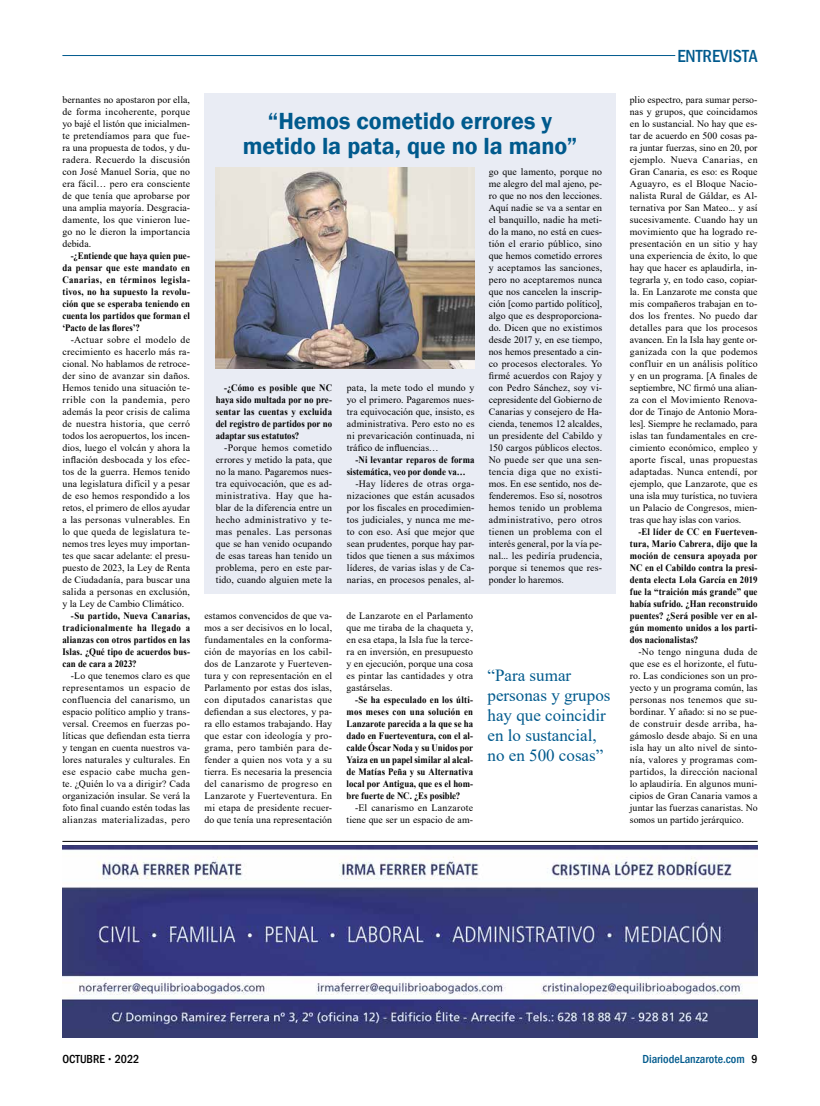
<style>
.page{position:relative;width:820px;height:1106px;background:#fff}
.page>*{position:absolute;margin:0;border:0;box-sizing:border-box;transform-origin:0 0}
.t1{font:600 24px/25px "Franklin Gothic";letter-spacing:-.005em;color:#005a8d;text-align:center}
.t2{font:500 condensed 18px "Franklin Gothic";color:#005a8d}
.t3{font:17px/20px "Times New Roman";color:#005a8d}
.t4{font:500 condensed 12px "Franklin Gothic";color:#005a8d}
.t5{font:500 condensed 12px "Franklin Gothic";color:#000}
.t6{font:9.8px/12px "Times New Roman";letter-spacing:.015em;color:#000;text-align:justify}
.t7{font:700 9.8px/12px "Times New Roman";letter-spacing:.005em;color:#000;text-align:justify;scale:.9 1}
.s1{font-size:8px}
.s2{color:#000}
</style>
<div class="page">
<img style="left:63px;top:845px;width:694px;height:192px">
<div style="left:204px;top:94px;width:411px;height:500px;background:#e9ecf4"></div>
<hr style="left:62px;top:841px;width:695px;height:1px;background:#000">
<hr style="left:62px;top:55px;width:613px;height:1px;background:#005a8d">
<img style="left:216px;top:167px;width:258px;height:202px">
<p class="t6" style="left:62px;top:93px;width:129px">bernantes no apostaron por ella, de forma incoherente, porque yo bajé el listón que inicialmen&shy;te pretendíamos para que fue&shy;ra una propuesta de todos, y du&shy;radera. Recuerdo la discusión con José Manuel Soria, que no era fácil… pero era consciente de que tenía que aprobarse por una amplia mayoría. Desgracia&shy;damente, los que vinieron lue&shy;go no le dieron la importancia debida.</p>
<p class="t7" style="left:62px;top:249px;width:143px;text-indent:9px">-¿Entiende que haya quien pue&shy;da pensar que este mandato en Canarias, en términos legisla&shy;tivos, no ha supuesto la revolu&shy;ción que se esperaba teniendo en cuenta los partidos que forman el ‘Pacto de las flores’?</p>
<p class="t6" style="left:62px;top:333px;width:129px;text-indent:9px">-Actuar sobre el modelo de crecimiento es hacerlo más ra&shy;cional. No hablamos de retroce&shy;der sino de avanzar sin daños.<br>Hemos tenido una situación te&shy;rrible con la pandemia, pero además la peor crisis de calima de nuestra historia, que cerró todos los aeropuertos, los incen&shy;dios, luego el volcán y ahora la inflación desbocada y los efec&shy;tos de la guerra. Hemos tenido una legislatura difícil y a pesar de eso hemos respondido a los retos, el primero de ellos ayudar a las personas vulnerables. En lo que queda de legislatura te&shy;nemos tres leyes muy importan&shy;tes que sacar adelante: el presu&shy;puesto de 2023, la Ley de Renta de Ciudadanía, para buscar una salida a personas en exclusión, y la Ley de Cambio Climático.</p>
<p class="t7" style="left:62px;top:609px;width:143px;text-indent:9px">-Su partido, Nueva Canarias, tradicionalmente ha llegado a alianzas con otros partidos en las Islas. ¿Qué tipo de acuerdos bus&shy;can de cara a 2023?</p>
<p class="t6" style="left:62px;top:669px;width:129px;text-indent:9px">-Lo que tenemos claro es que representamos un espacio de confluencia del canarismo, un espacio político amplio y trans&shy;versal. Creemos en fuerzas po&shy;líticas que defiendan esta tierra y tengan en cuenta nuestros va&shy;lores naturales y culturales. En ese espacio cabe mucha gen&shy;te. ¿Quién lo va a dirigir? Cada organización insular. Se verá la foto final cuando estén todas las alianzas materializadas, pero</p>
<h1 class="t1" style="left:242px;top:109px;width:336px">“Hemos cometido errores y metido la pata, que no la mano”</h1>
<p class="t7" style="left:216px;top:381px;width:131px;text-indent:9px">-¿Cómo es posible que NC haya sido multada por no pre&shy;sentar las cuentas y excluida del registro de partidos por no adaptar sus estatutos?</p>
<p class="t6" style="left:216px;top:441px;width:118px;text-indent:9px">-Porque hemos cometido errores y metido la pata, que no la mano. Pagaremos nues&shy;tra equivocación, que es ad&shy;ministrativa. Hay que ha&shy;blar de la diferencia entre un hecho administrativo y te&shy;mas penales. Las personas que se han venido ocupando de esas tareas han tenido un problema, pero en este par&shy;tido, cuando alguien mete la</p>
<p class="t6" style="left:347px;top:381px;width:129px">pata, la mete todo el mundo y yo el primero. Pagaremos nues&shy;tra equivocación que, insisto, es administrativa. Pero esto no es ni prevaricación continuada, ni tráfico de influencias…</p>
<p class="t7" style="left:347px;top:453px;width:143px;text-indent:9px">-Ni levantar reparos de forma sistemática, veo por donde va…</p>
<p class="t6" style="left:347px;top:477px;width:129px;text-indent:9px">-Hay líderes de otras orga&shy;nizaciones que están acusados por los fiscales en procedimien&shy;tos judiciales, y nunca me me&shy;to con eso. Así que mejor que sean prudentes, porque hay par&shy;tidos que tienen a sus máximos líderes, de varias islas y de Ca&shy;narias, en procesos penales, al-</p>
<p class="t6" style="left:204px;top:609px;width:129px">estamos convencidos de que va&shy;mos a ser decisivos en lo local, fundamentales en la conforma&shy;ción de mayorías en los cabil&shy;dos de Lanzarote y Fuerteven&shy;tura y con representación en el Parlamento por estas dos islas, con diputados canaristas que defiendan a sus electores, y pa&shy;ra ello estamos trabajando. Hay que estar con ideología y pro&shy;grama, pero también para de&shy;fender a quien nos vota y a su tierra. Es necesaria la presencia del canarismo de progreso en Lanzarote y Fuerteventura. En mi etapa de presidente recuer&shy;do que tenía una representación</p>
<p class="t6" style="left:346px;top:609px;width:128px">de Lanzarote en el Parlamento que me tiraba de la chaqueta y, en esa etapa, la Isla fue la terce&shy;ra en inversión, en presupuesto y en ejecución, porque una cosa es pintar las cantidades y otra gastárselas.</p>
<p class="t7" style="left:346px;top:693px;width:142px;text-indent:9px">-Se ha especulado en los últi&shy;mos meses con una solución en Lanzarote parecida a la que se ha dado en Fuerteventura, con el al&shy;calde Óscar Noda y su Unidos por Yaiza en un papel similar al alcal&shy;de Matías Peña y su Alternativa local por Antigua, que es el hom&shy;bre fuerte de NC. ¿Es posible?</p>
<p class="t6" style="left:346px;top:801px;width:128px;text-align:right">-El canarismo en Lanzarote tiene que ser un espacio de am-</p>
<p class="t6" style="left:488px;top:165px;width:115px">go que lamento, porque no me alegro del mal ajeno, pe&shy;ro que no nos den lecciones.<br>Aquí nadie se va a sentar en el banquillo, nadie ha meti&shy;do la mano, no está en cues&shy;tión el erario público, sino que hemos cometido errores y aceptamos las sanciones, pero no aceptaremos nunca que nos cancelen la inscrip&shy;ción [como partido político], algo que es desproporciona&shy;do. Dicen que no existimos desde 2017 y, en ese tiempo, nos hemos presentado a cin&shy;co procesos electorales. Yo firmé acuerdos con Rajoy y con Pedro Sánchez, soy vi&shy;cepresidente del Gobierno de Canarias y consejero de Ha&shy;cienda, tenemos 12 alcaldes, un presidente del Cabildo y 150 cargos públicos electos.<br>No puede ser que una sen&shy;tencia diga que no existi&shy;mos. En ese sentido, nos de&shy;fenderemos. Eso sí, nosotros hemos tenido un problema administrativo, pero otros tienen un problema con el interés general, por la vía pe&shy;nal... les pediría prudencia, porque si tenemos que res&shy;ponder lo haremos.</p>
<h3 class="t3" style="left:487px;top:665px;width:124px">“Para sumar personas y grupos hay que coincidir en lo sustancial, no en 500 cosas”</h3>
<h2 class="t2" style="left:677px;top:44px;width:82px">ENTREVISTA</h2>
<p class="t6" style="left:629px;top:93px;width:129px">plio espectro, para sumar perso&shy;nas y grupos, que coincidamos en lo sustancial. No hay que es&shy;tar de acuerdo en 500 cosas pa&shy;ra juntar fuerzas, sino en 20, por ejemplo. Nueva Canarias, en Gran Canaria, es eso: es Roque Aguayro, es el Bloque Nacio&shy;nalista Rural de Gáldar, es Al&shy;ternativa por San Mateo... y así sucesivamente. Cuando hay un movimiento que ha logrado re&shy;presentación en un sitio y hay una experiencia de éxito, lo que hay que hacer es aplaudirla, in&shy;tegrarla y, en todo caso, copiar&shy;la. En Lanzarote me consta que mis compañeros trabajan en to&shy;dos los frentes. No puedo dar detalles para que los procesos avancen. En la Isla hay gente or&shy;ganizada con la que podemos confluir en un análisis político y en un programa. [A finales de septiembre, NC firmó una alian&shy;za con el Movimiento Renova&shy;dor de Tinajo de Antonio Mora&shy;les]. Siempre he reclamado, para islas tan fundamentales en cre&shy;cimiento económico, empleo y aporte fiscal, unas propuestas adaptadas. Nunca entendí, por ejemplo, que Lanzarote, que es una isla muy turística, no tuviera un Palacio de Congresos, mien&shy;tras que hay islas con varios.</p>
<p class="t7" style="left:629px;top:525px;width:143px;text-indent:9px">-El líder de CC en Fuerteven&shy;tura, Mario Cabrera, dijo que la moción de censura apoyada por NC en el Cabildo contra la presi&shy;denta electa Lola García en 2019 fue la “traición más grande” que había sufrido. ¿Han reconstruido puentes? ¿Será posible ver en al&shy;gún momento unidos a los parti&shy;dos nacionalistas?</p>
<p class="t6" style="left:629px;top:645px;width:129px;text-indent:9px">-No tengo ninguna duda de que ese es el horizonte, el futu&shy;ro. Las condiciones son un pro&shy;yecto y un programa común, las personas nos tenemos que su&shy;bordinar. Y añado: si no se pue&shy;de construir desde arriba, ha&shy;gámoslo desde abajo. Si en una isla hay un alto nivel de sinto&shy;nía, valores y programas com&shy;partidos, la dirección nacional lo aplaudiría. En algunos muni&shy;cipios de Gran Canaria vamos a juntar las fuerzas canaristas. No somos un partido jerárquico.</p>
<p class="t5" style="left:62px;top:1050px;width:78px">OCTUBRE <span class="s1">•</span> 2022</p>
<p class="t4" style="left:642px;top:1050px;width:117px">DiariodeLanzarote.com <span class="s2">9</span></p>
</div>
